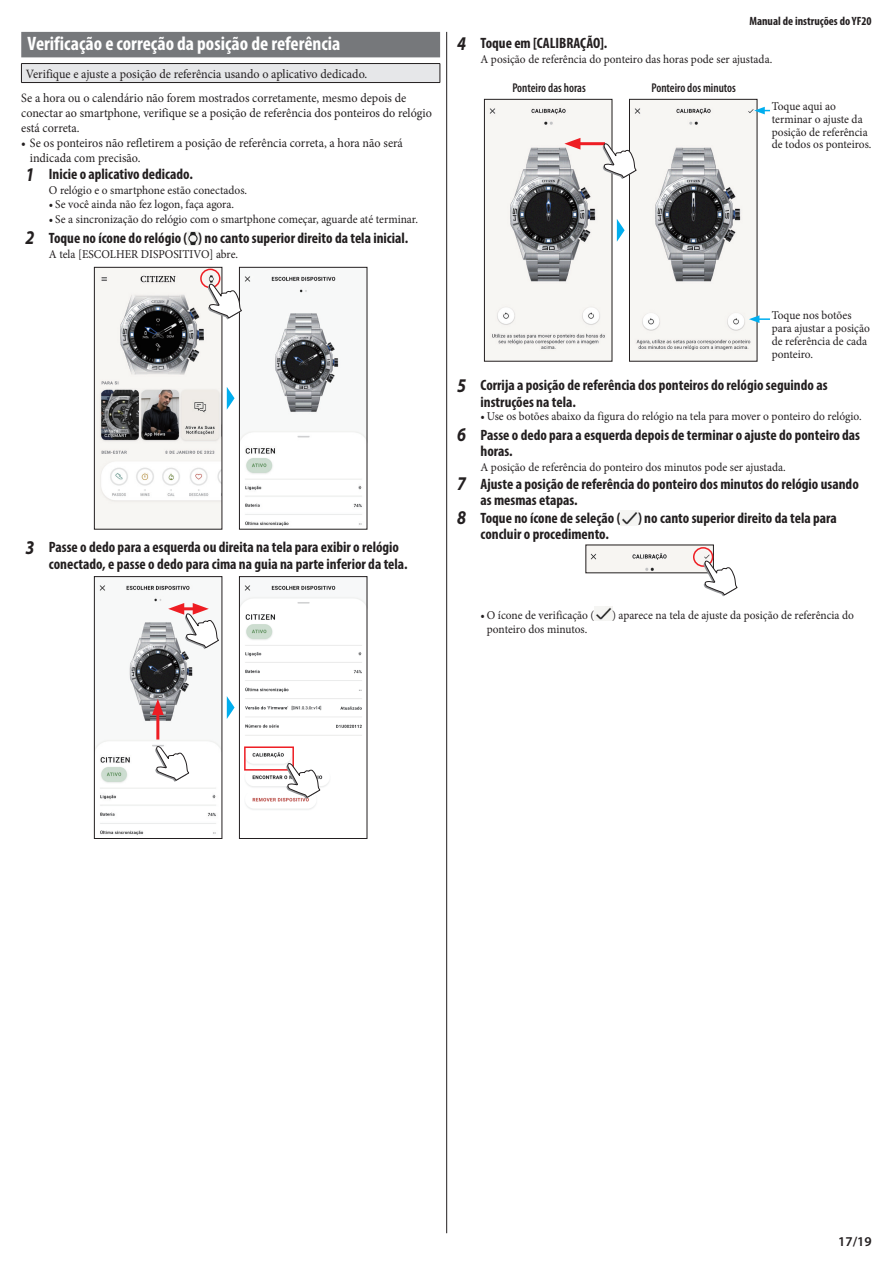
<style>
.page{position:relative;width:893px;height:1263px;background:#fff}
.page>*{position:absolute;margin:0;border:0;box-sizing:border-box;transform-origin:0 0}
.t1{font:700 condensed 19.5px "Myriad Pro";color:#fff}
.t2{font:700 condensed 15px/16.5px "Myriad Pro";color:#231f20}
.t3{font:600 13.5px "Myriad Pro";color:#231f20}
.t4{font:12.75px/15px "Minion Pro";color:#231f20;scale:.95 1}
.t5{font:600 condensed 12.75px "Myriad Pro";color:#231f20;scale:.95 1}
.t6{font:12px/12.8px "Minion Pro";color:#231f20;scale:.95 1}
.t7{font:700 condensed 12px "Myriad Pro";color:#231f20}
.s1{font-style:italic;font-stretch:normal;font-size:19.5px}
</style>
<div class="page">
<hr style="left:446px;top:32px;width:1px;height:1201px;background:#231f20">
<div style="left:21px;top:32px;width:419px;height:25px;background:#76787b"></div>
<div style="left:21px;top:64px;width:419px;height:19px;background:#e6e7e9"></div>
<hr style="left:21px;top:63px;width:419px;height:1px;background:#231f20">
<svg style="left:21px;top:64px;width:1px;height:18px"></svg>
<svg style="left:440px;top:64px;width:1px;height:18px"></svg>
<hr style="left:21px;top:82px;width:419px;height:1px;background:#231f20">
<img style="left:187px;top:231px;width:11px;height:14px">
<img style="left:96px;top:269px;width:124px;height:258px">
<div style="left:94px;top:267px;width:128px;height:262px;border:1px solid #231f20"></div>
<div style="left:200px;top:269px;width:20px;height:19px;border:2px solid #ee1d23;border-radius:50%"></div>
<img style="left:241px;top:275px;width:124px;height:251px">
<div style="left:239px;top:267px;width:128px;height:262px;border:1px solid #231f20"></div>
<svg style="left:227px;top:387px;width:8px;height:23px"></svg>
<svg style="left:207px;top:283px;width:35px;height:36px"></svg>
<img style="left:241px;top:585px;width:124px;height:225px">
<div style="left:239px;top:576px;width:128px;height:263px;border:1px solid #231f20"></div>
<img style="left:96px;top:584px;width:124px;height:251px">
<div style="left:94px;top:576px;width:128px;height:263px;border:1px solid #231f20"></div>
<hr style="left:156px;top:709px;width:3px;height:30px;background:#ee1d23">
<svg style="left:152px;top:699px;width:12px;height:16px"></svg>
<svg style="left:227px;top:696px;width:8px;height:23px"></svg>
<div style="left:244px;top:746px;width:50px;height:25px;border:2px solid #ee1d23"></div>
<svg style="left:154px;top:746px;width:35px;height:36px"></svg>
<svg style="left:168px;top:603px;width:51px;height:46px"></svg>
<svg style="left:285px;top:763px;width:36px;height:36px"></svg>
<img style="left:486px;top:101px;width:124px;height:258px">
<div style="left:484px;top:99px;width:128px;height:262px;border:1px solid #231f20"></div>
<img style="left:631px;top:101px;width:124px;height:258px">
<div style="left:629px;top:99px;width:128px;height:262px;border:1px solid #231f20"></div>
<svg style="left:617px;top:219px;width:8px;height:23px"></svg>
<hr style="left:575px;top:142px;width:30px;height:3px;background:#ee1d23">
<svg style="left:564px;top:138px;width:16px;height:12px"></svg>
<svg style="left:749px;top:315px;width:21px;height:8px"></svg>
<svg style="left:754px;top:107px;width:16px;height:7px"></svg>
<svg style="left:602px;top:143px;width:35px;height:36px"></svg>
<img style="left:621px;top:511px;width:17px;height:14px">
<img style="left:588px;top:547px;width:124px;height:24px">
<div style="left:693px;top:547px;width:20px;height:20px;border:2px solid #ee1d23;border-radius:50%"></div>
<svg style="left:702px;top:560px;width:36px;height:36px"></svg>
<img style="left:595px;top:606px;width:17px;height:15px">
<h1 class="t1" style="left:28px;top:32px;width:314px">Verificação e correção da posição de referência</h1>
<p class="t4" style="left:21px;top:62px;width:407px;line-height:23.7px;text-indent:4px">Verifique e ajuste a posição de referência usando o aplicativo dedicado.<br>Se a hora ou o calendário não forem mostrados corretamente, mesmo depois de</p>
<p class="t4" style="left:21px;top:105px;width:434px">conectar ao smartphone, verifique se a posição de referência dos ponteiros do relógio está correta.</p>
<p class="t4" style="left:30px;top:135px;width:394px;text-indent:-9px">• Se os ponteiros não refletirem a posição de referência correta, a hora não será indicada com precisão.</p>
<p class="t2" style="left:26px;top:166px;width:169px"><span class="s1">1</span> Inicie o aplicativo dedicado.</p>
<p class="t6" style="left:49px;top:184px;width:210px">O relógio e o smartphone estão conectados.</p>
<p class="t6" style="left:49px;top:198px;width:196px">• Se você ainda não fez logon, faça agora.</p>
<p class="t6" style="left:49px;top:213px;width:390px">• Se a sincronização do relógio com o smartphone começar, aguarde até terminar.</p>
<p class="t2" style="left:26px;top:229px;width:384px"><span class="s1">2</span> Toque no ícone do relógio ( ) no canto superior direito da tela inicial.</p>
<p class="t6" style="left:49px;top:248px;width:201px">A tela [ESCOLHER DISPOSITIVO] abre.</p>
<p class="t2" style="left:49px;top:538px;width:360px;text-indent:-23px"><span class="s1">3</span> Passe o dedo para a esquerda ou direita na tela para exibir o relógio conectado, e passe o dedo para cima na guia na parte inferior da tela.</p>
<p class="t7" style="left:749px;top:14px;width:124px">Manual de instruções do YF20</p>
<p class="t2" style="left:457px;top:35px;width:152px"><span class="s1">4</span> Toque em [CALIBRAÇÃO].</p>
<p class="t6" style="left:480px;top:53px;width:309px">A posição de referência do ponteiro das horas pode ser ajustada.</p>
<p class="t5" style="left:512px;top:81px;width:79px">Ponteiro das horas</p>
<p class="t5" style="left:651px;top:81px;width:90px">Ponteiro dos minutos</p>
<p class="t6" style="left:772px;top:100px;width:106px">Toque aqui ao terminar o ajuste da posição de referência de todos os ponteiros.</p>
<p class="t6" style="left:772px;top:309px;width:105px">Toque nos botões para ajustar a posição de referência de cada ponteiro.</p>
<p class="t2" style="left:480px;top:377px;width:349px;text-indent:-23px"><span class="s1">5</span> Corrija a posição de referência dos ponteiros do relógio seguindo as instruções na tela.</p>
<p class="t6" style="left:480px;top:410px;width:403px">• Use os botões abaixo da figura do relógio na tela para mover o ponteiro do relógio.</p>
<p class="t2" style="left:480px;top:426px;width:381px;text-indent:-23px"><span class="s1">6</span> Passe o dedo para a esquerda depois de terminar o ajuste do ponteiro das horas.</p>
<p class="t6" style="left:480px;top:461px;width:323px">A posição de referência do ponteiro dos minutos pode ser ajustada.</p>
<p class="t2" style="left:457px;top:475px;width:403px"><span class="s1">7</span> Ajuste a posição de referência do ponteiro dos minutos do relógio usando</p>
<p class="t2" style="left:480px;top:492px;width:99px">as mesmas etapas.</p>
<p class="t2" style="left:457px;top:509px;width:381px"><span class="s1">8</span> Toque no ícone de seleção ( ) no canto superior direito da tela para</p>
<p class="t2" style="left:480px;top:525px;width:130px">concluir o procedimento.</p>
<p class="t6" style="left:480px;top:609px;width:122px">• O ícone de verificação (</p>
<p class="t6" style="left:612px;top:609px;width:256px">) aparece na tela de ajuste da posição de referência do</p>
<p class="t6" style="left:487px;top:623px;width:107px">ponteiro dos minutos.</p>
<p class="t3" style="left:838px;top:1233px;width:35px">17/19</p>
</div>
